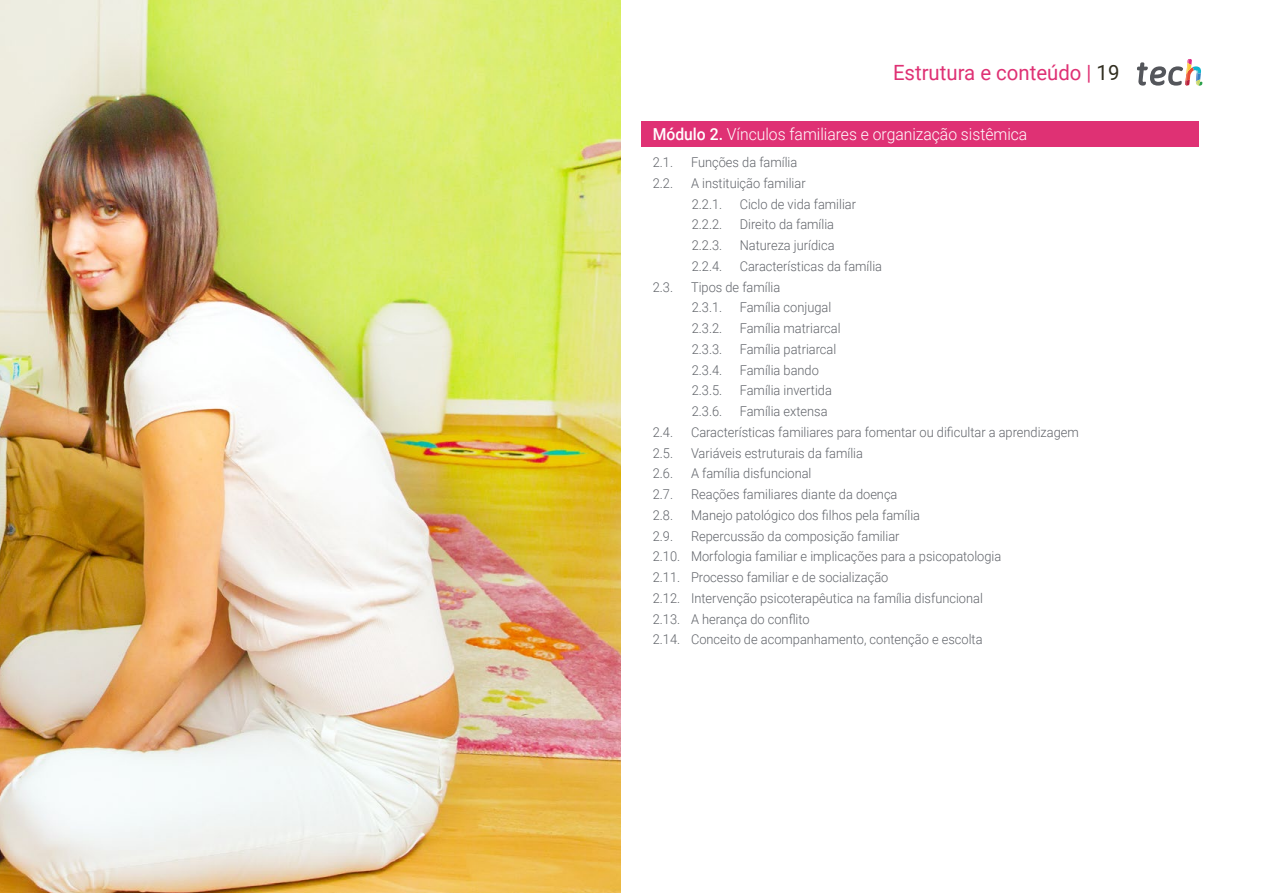
<style>
.page{position:relative;width:1263px;height:893px;background:#fff}
.page>*{position:absolute;margin:0;border:0;box-sizing:border-box;transform-origin:0 0}
.t1{font:21px "Roboto";color:#df3174}
.t2{font:300 16.5px "Roboto";color:#fff;scale:.95 1}
.t3{font:300 13.5px/20.7px "Roboto";color:#61646a;scale:.95 1}
.s1{color:#312e20}
.s2{font-weight:500}
</style>
<div class="page">
<svg style="left:1137px;top:59px;width:65px;height:27px"></svg>
<div style="left:642px;top:121px;width:557px;height:25px;background:#df3174"></div>
<img style="left:0;top:0;width:621px;height:893px">
<h1 class="t1" style="left:893px;top:57px;width:228px">Estrutura e conteúdo | <span class="s1">19</span></h1>
<p class="t2" style="left:653px;top:123px;width:396px"><span class="s2">Módulo 2.</span> Vínculos familiares e organização sistêmica</p>
<p class="t3" style="left:653px;top:151px;width:23px">2.1.</p>
<p class="t3" style="left:691px;top:151px;width:113px">Funções da família</p>
<p class="t3" style="left:653px;top:172px;width:23px">2.2.</p>
<p class="t3" style="left:691px;top:172px;width:122px">A instituição familiar<br>2.2.1.</p>
<p class="t3" style="left:740px;top:193px;width:124px">Ciclo de vida familiar</p>
<p class="t3" style="left:692px;top:214px;width:34px">2.2.2.</p>
<p class="t3" style="left:740px;top:214px;width:101px">Direito da família</p>
<p class="t3" style="left:692px;top:234px;width:34px">2.2.3.</p>
<p class="t3" style="left:740px;top:234px;width:101px">Natureza jurídica</p>
<p class="t3" style="left:692px;top:255px;width:34px">2.2.4.</p>
<p class="t3" style="left:740px;top:255px;width:151px">Características da família</p>
<p class="t3" style="left:653px;top:276px;width:23px">2.3.</p>
<p class="t3" style="left:691px;top:276px;width:95px">Tipos de família<br>2.3.1.</p>
<p class="t3" style="left:740px;top:297px;width:98px">Família conjugal</p>
<p class="t3" style="left:692px;top:317px;width:34px">2.3.2.</p>
<p class="t3" style="left:740px;top:317px;width:108px">Família matriarcal</p>
<p class="t3" style="left:692px;top:338px;width:34px">2.3.3.</p>
<p class="t3" style="left:740px;top:338px;width:103px">Família patriarcal</p>
<p class="t3" style="left:692px;top:359px;width:34px">2.3.4.</p>
<p class="t3" style="left:740px;top:359px;width:85px">Família bando</p>
<p class="t3" style="left:692px;top:380px;width:34px">2.3.5.</p>
<p class="t3" style="left:740px;top:380px;width:98px">Família invertida</p>
<p class="t3" style="left:692px;top:400px;width:34px">2.3.6.</p>
<p class="t3" style="left:740px;top:400px;width:94px">Família extensa</p>
<p class="t3" style="left:653px;top:421px;width:23px">2.4.</p>
<p class="t3" style="left:691px;top:421px;width:410px">Características familiares para fomentar ou dificultar a aprendizagem</p>
<p class="t3" style="left:653px;top:442px;width:23px">2.5.</p>
<p class="t3" style="left:691px;top:442px;width:182px">Variáveis estruturais da família</p>
<p class="t3" style="left:653px;top:463px;width:23px">2.6.</p>
<p class="t3" style="left:691px;top:463px;width:128px">A família disfuncional</p>
<p class="t3" style="left:653px;top:483px;width:23px">2.7.</p>
<p class="t3" style="left:691px;top:483px;width:219px">Reações familiares diante da doença</p>
<p class="t3" style="left:653px;top:504px;width:23px">2.8.</p>
<p class="t3" style="left:691px;top:504px;width:243px">Manejo patológico dos filhos pela família</p>
<p class="t3" style="left:653px;top:525px;width:23px">2.9.</p>
<p class="t3" style="left:653px;top:525px;width:368px;text-indent:38px">Repercussão da composição familiar<br>2.10. Morfologia familiar e implicações para a psicopatologia 2.11. Processo familiar e de socialização<br>2.12. Intervenção psicoterapêutica na família disfuncional 2.13. A herança do conflito<br>2.14. Conceito de acompanhamento, contenção e escolta</p>
</div>
